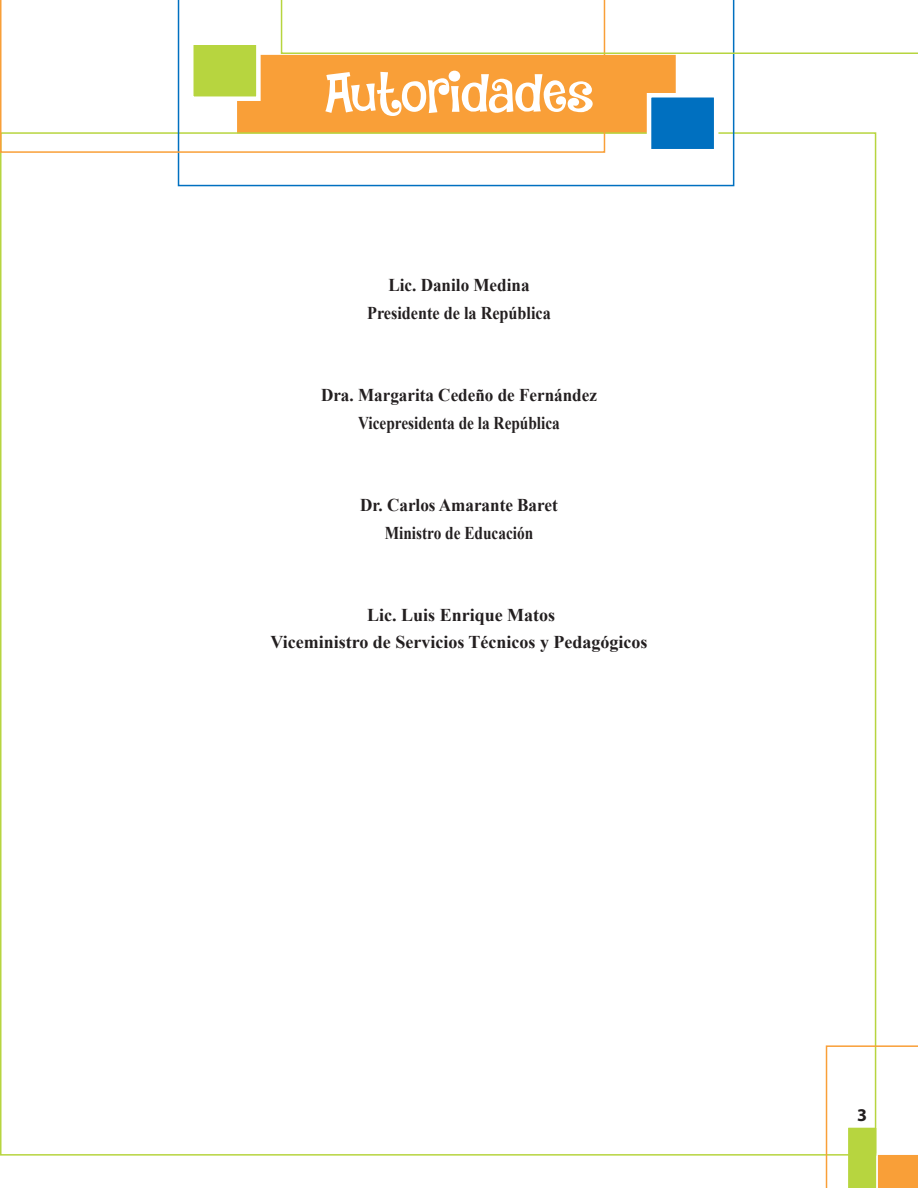
<style>
.page{position:relative;width:918px;height:1188px;background:#fff}
.page>*{position:absolute;margin:0;border:0;box-sizing:border-box;transform-origin:0 0}
.t1{font:54px "DK Jambo";letter-spacing:-.04em;color:#fff}
.t2{font:700 18px/28px "Times New Roman";color:#231f20;text-align:center;scale:.95 1}
.t3{font:700 18px/27px "Times New Roman";color:#231f20;text-align:center}
.t4{font:700 18px "Myriad Pro";color:#231f20}
</style>
<div class="page">
<svg style="left:826px;top:1045px;width:92px;height:143px"></svg>
<svg style="left:178px;top:54px;width:556px;height:132px"></svg>
<svg style="left:0;top:0;width:605px;height:153px"></svg>
<svg style="left:281px;top:0;width:637px;height:54px"></svg>
<div style="left:647px;top:93px;width:71px;height:60px;background:#0070c0;border:4px solid #fff"></div>
<h1 class="t1" style="left:324px;top:57px;width:272px">Autoridades</h1>
<p class="t2" style="left:367px;top:271px;width:195px">Lic. Danilo Medina<br>Presidente de la República</p>
<p class="t2" style="left:321px;top:381px;width:292px">Dra. Margarita Cedeño de Fernández<br>Vicepresidenta de la República</p>
<p class="t2" style="left:360px;top:490px;width:209px">Dr. Carlos Amarante Baret<br>Ministro de Educación</p>
<p class="t3" style="left:270px;top:601px;width:379px">Lic. Luis Enrique Matos<br>Viceministro de Servicios Técnicos y Pedagógicos</p>
<p class="t4" style="left:857px;top:1103px;width:11px">3</p>
</div>
